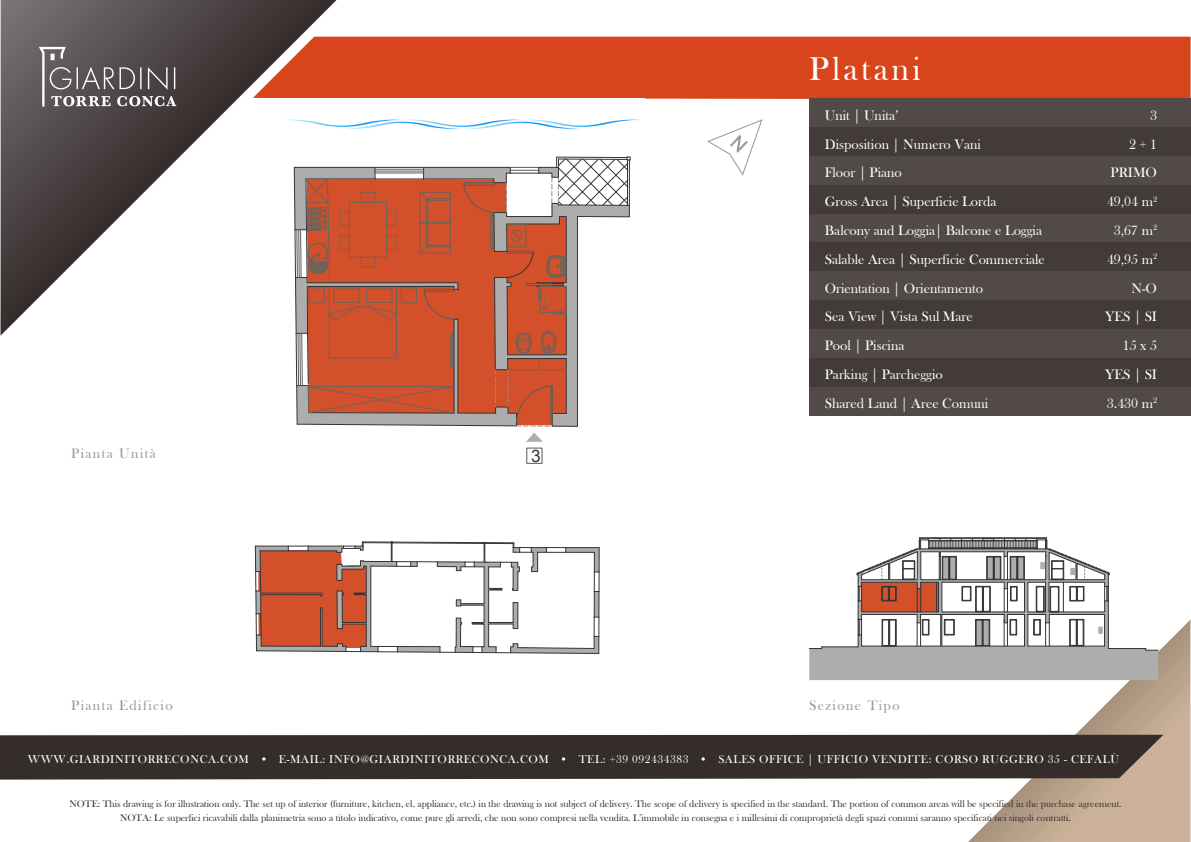
<style>
.page{position:relative;width:1191px;height:842px;background:#fff}
.page>*{position:absolute;margin:0;border:0;box-sizing:border-box;transform-origin:0 0}
.t1{font:33.9px "Bask Old Face";letter-spacing:.1em;color:#fff}
.t2{font:17.3px "Arial";color:#333}
.t3{font:14.1px/28.8px "Bask Old Face";color:#fff}
.t4{font:14.1px "Bask Old Face";letter-spacing:.1em;color:#9a9596}
.t5{font:11.6px "Bask Old Face";letter-spacing:.05em;color:#fff}
.t6{font:9.9px/14.1px "Bask Old Face";color:#352c2c;text-align:center}
</style>
<div class="page">
<svg style="left:255px;top:541px;width:345px;height:113px"></svg>
<svg style="left:0;top:0;width:337px;height:336px"></svg>
<svg style="left:39px;top:47px;width:137px;height:60px;background:#6e6868"></svg>
<svg style="left:967px;top:620px;width:223px;height:222px"></svg>
<div style="left:809px;top:646px;width:349px;height:34px;background:#adadad"></div>
<hr style="left:821px;top:647px;width:37px;height:1px;background:#333">
<svg style="left:809px;top:647px;width:13px;height:2px"></svg>
<svg style="left:856px;top:537px;width:302px;height:114px"></svg>
<div style="left:253px;top:37px;width:937px;height:63px;background:#d8441c"></div>
<div style="left:809px;top:98px;width:381px;height:29px;background:#524949"></div>
<div style="left:809px;top:127px;width:381px;height:29px;background:#433a3a"></div>
<div style="left:809px;top:156px;width:381px;height:29px;background:#524949"></div>
<div style="left:809px;top:185px;width:381px;height:29px;background:#433a3a"></div>
<div style="left:809px;top:214px;width:381px;height:28px;background:#524949"></div>
<div style="left:809px;top:242px;width:381px;height:29px;background:#433a3a"></div>
<div style="left:809px;top:271px;width:381px;height:29px;background:#524949"></div>
<div style="left:809px;top:300px;width:381px;height:29px;background:#433a3a"></div>
<div style="left:809px;top:329px;width:381px;height:29px;background:#524949"></div>
<div style="left:809px;top:358px;width:381px;height:29px;background:#433a3a"></div>
<div style="left:809px;top:387px;width:381px;height:29px;background:#524949"></div>
<div style="left:0;top:735px;width:1163px;height:44px;background:#352c2c"></div>
<img style="left:276px;top:99px;width:368px;height:44px">
<svg style="left:707px;top:119px;width:56px;height:57px"></svg>
<svg style="left:526px;top:433px;width:16px;height:9px"></svg>
<div style="left:526px;top:448px;width:16px;height:15px;border:1px solid #58595b"></div>
<svg style="left:293px;top:157px;width:338px;height:270px"></svg>
<h3 class="t4" style="left:71px;top:445px;width:86px">Pianta Unità</h3>
<h3 class="t4" style="left:71px;top:698px;width:103px">Pianta Edificio</h3>
<h2 class="t2" style="left:531px;top:444px;width:11px">3</h2>
<h1 class="t1" style="left:809px;top:51px;width:113px">Platani</h1>
<p class="t3" style="left:824px;top:101px;width:222px">Unit | Unita’<br>Disposition | Numero Vani<br>Floor | Piano<br>Gross Area | Superficie Lorda<br>Balcony and Loggia| Balcone e Loggia<br>Salable Area | Superficie Commerciale<br>Orientation | Orientamento<br>Sea View | Vista Sul Mare<br>Pool | Piscina<br>Parking | Parcheggio<br>Shared Land | Aree Comuni</p>
<h3 class="t3" style="left:1105px;top:101px;width:53px;text-align:right">3<br>2 + 1<br>PRIMO<br>49,04 m<sup>2<br></sup>3,67 m<sup>2<br></sup>49,95 m<sup>2<br></sup>N-O<br>YES | SI<br>15 x 5<br>YES | SI<br>3.430 m<sup>2</sup></h3>
<h3 class="t4" style="left:809px;top:698px;width:92px">Sezione Tipo</h3>
<p class="t5" style="left:28px;top:753px;width:1093px">WWW.GIARDINITORRECONCA.COM • E-MAIL: INFO@GIARDINITORRECONCA.COM • TEL: +39 092434383 • SALES OFFICE | UFFICIO VENDITE: CORSO RUGGERO 35 - CEFALÙ</p>
<p class="t6" style="left:69px;top:797px;width:1053px">NOTE: This drawing is for illustration only. The set up of interior (furniture, kitchen, el. appliance, etc.) in the drawing is not subject of delivery. The scope of delivery is specified in the standard. The portion of common areas will be specified in the purchase agreement.<br>NOTA: Le superfici ricavabili dalla planimetria sono a titolo indicativo, come pure gli arredi, che non sono compresi nella vendita. L’immobile in consegna e i millesimi di comproprietà degli spazi comuni saranno specificati nei singoli contratti.</p>
</div>
